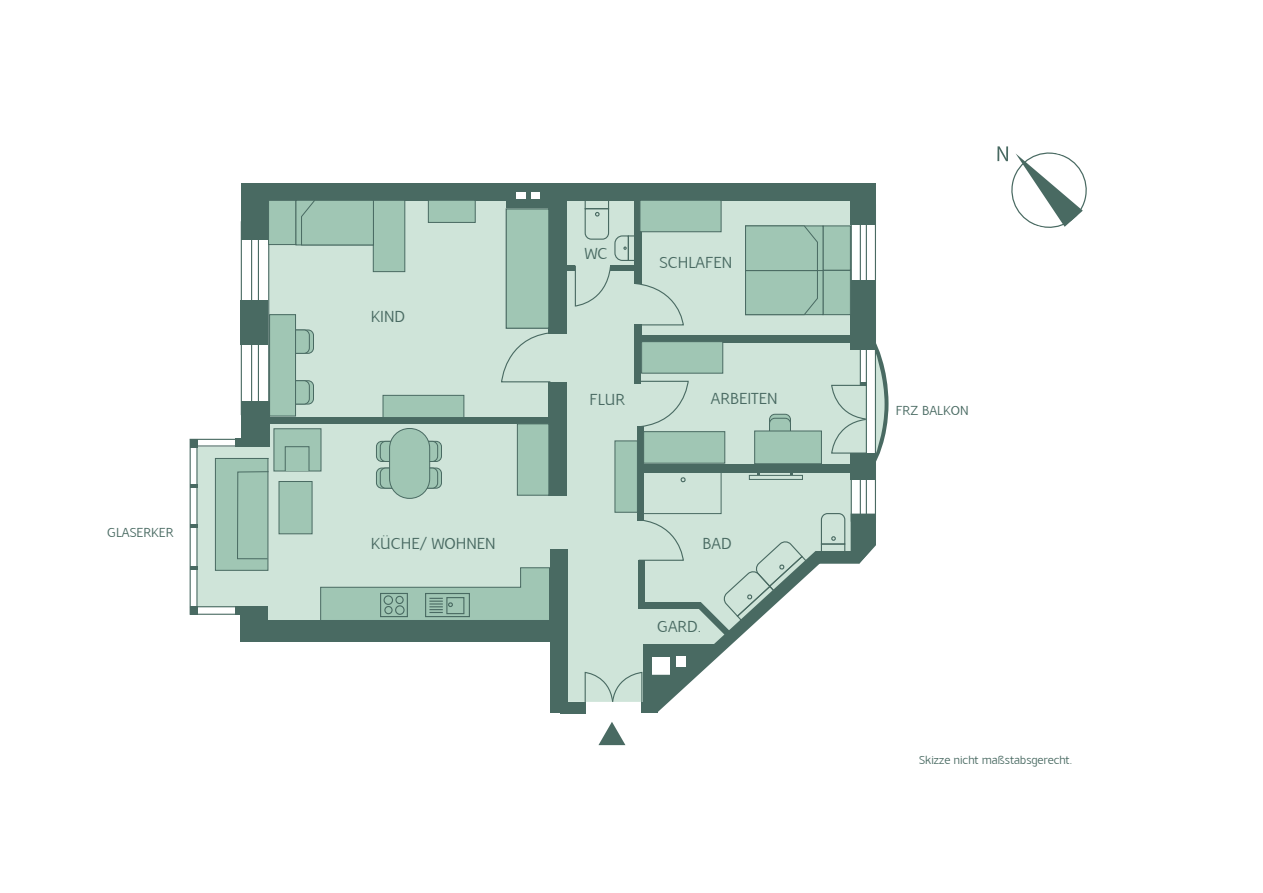
<style>
.page{position:relative;width:1263px;height:893px;background:#fff}
.page>*{position:absolute;margin:0;border:0;box-sizing:border-box;transform-origin:0 0}
.t1{font:16.5px "Latinaires";color:#496a62}
.t2{font:13.5px "Latinaires";color:#496a62}
.t3{font:12px "Latinaires";color:#496a62}
</style>
<div class="page">
<div style="left:309px;top:201px;width:542px;height:227px;background:#cfe4d9"></div>
<div style="left:197px;top:447px;width:77px;height:159px;background:#cfe4d9"></div>
<div style="left:269px;top:197px;width:40px;height:262px;background:#cfe4d9"></div>
<div style="left:517px;top:402px;width:334px;height:149px;background:#cfe4d9"></div>
<div style="left:241px;top:183px;width:275px;height:17px;background:#496a62"></div>
<div style="left:540px;top:183px;width:335px;height:17px;background:#496a62"></div>
<div style="left:510px;top:183px;width:47px;height:9px;background:#496a62"></div>
<div style="left:506px;top:199px;width:61px;height:9px;background:#496a62"></div>
<div style="left:526px;top:185px;width:5px;height:18px;background:#496a62"></div>
<div style="left:549px;top:192px;width:18px;height:141px;background:#496a62"></div>
<div style="left:549px;top:382px;width:18px;height:113px;background:#496a62"></div>
<div style="left:851px;top:183px;width:25px;height:42px;background:#496a62"></div>
<div style="left:634px;top:192px;width:8px;height:91px;background:#496a62"></div>
<div style="left:550px;top:549px;width:17px;height:164px;background:#496a62"></div>
<div style="left:560px;top:702px;width:26px;height:11px;background:#496a62"></div>
<div style="left:241px;top:196px;width:28px;height:44px;background:#496a62"></div>
<div style="left:241px;top:300px;width:27px;height:45px;background:#496a62"></div>
<div style="left:241px;top:402px;width:28px;height:45px;background:#496a62"></div>
<div style="left:241px;top:606px;width:27px;height:36px;background:#496a62"></div>
<div style="left:263px;top:417px;width:293px;height:7px;background:#496a62"></div>
<div style="left:265px;top:620px;width:291px;height:22px;background:#496a62"></div>
<svg style="left:192px;top:484px;width:4px;height:4px"></svg>
<svg style="left:598px;top:722px;width:27px;height:23px"></svg>
<div style="left:517px;top:423px;width:32px;height:73px;background:#a0c6b4;border:1px solid #496a62"></div>
<div style="left:373px;top:200px;width:32px;height:72px;background:#a0c6b4;border:1px solid #496a62"></div>
<div style="left:506px;top:208px;width:43px;height:121px;background:#a0c6b4;border:1px solid #496a62"></div>
<div style="left:639px;top:200px;width:82px;height:32px;background:#a0c6b4;border:1px solid #496a62"></div>
<div style="left:428px;top:200px;width:47px;height:23px;background:#a0c6b4;border:1px solid #496a62"></div>
<div style="left:383px;top:395px;width:81px;height:23px;background:#a0c6b4;border:1px solid #496a62"></div>
<svg style="left:296px;top:380px;width:18px;height:25px"></svg>
<svg style="left:296px;top:329px;width:18px;height:25px"></svg>
<div style="left:270px;top:315px;width:26px;height:101px;background:#a0c6b4"></div>
<div style="left:269px;top:314px;width:27px;height:102px;border:1px solid #496a62"></div>
<div style="left:251px;top:222px;width:18px;height:194px;border:1px solid #496a62"></div>
<div style="left:241px;top:221px;width:18px;height:194px;border:1px solid #496a62"></div>
<div style="left:190px;top:439px;width:55px;height:176px;border:1px solid #496a62"></div>
<svg style="left:189px;top:438px;width:10px;height:10px"></svg>
<svg style="left:189px;top:605px;width:10px;height:10px"></svg>
<svg style="left:190px;top:524px;width:7px;height:4px"></svg>
<svg style="left:190px;top:566px;width:7px;height:4px"></svg>
<svg style="left:500px;top:332px;width:51px;height:51px;background:#c7ddd2"></svg>
<div style="left:585px;top:199px;width:24px;height:10px;border:1px solid #496a62"></div>
<svg style="left:997px;top:146px;width:90px;height:82px"></svg>
<svg style="left:563px;top:203px;width:326px;height:509px"></svg>
<div style="left:268px;top:200px;width:28px;height:45px;background:#a0c6b4;border:1px solid #496a62"></div>
<div style="left:296px;top:200px;width:77px;height:45px;background:#a0c6b4"></div>
<div style="left:296px;top:200px;width:78px;height:45px;border:1px solid #496a62"></div>
<svg style="left:301px;top:200px;width:73px;height:46px"></svg>
<svg style="left:215px;top:428px;width:335px;height:193px;background:#b7d3c6"></svg>
<p class="t2" style="left:107px;top:525px;width:68px">GLASERKER</p>
<p class="t1" style="left:371px;top:308px;width:36px">KIND</p>
<p class="t1" style="left:371px;top:534px;width:126px">KÜCHE/ WOHNEN</p>
<p class="t1" style="left:585px;top:245px;width:24px">WC</p>
<p class="t1" style="left:660px;top:254px;width:74px">SCHLAFEN</p>
<p class="t1" style="left:589px;top:390px;width:37px">FLUR</p>
<p class="t1" style="left:711px;top:390px;width:68px">ARBEITEN</p>
<p class="t1" style="left:703px;top:534px;width:31px">BAD</p>
<p class="t1" style="left:657px;top:617px;width:45px">GARD.</p>
<p class="t2" style="left:896px;top:403px;width:74px">FRZ BALKON</p>
<p class="t3" style="left:919px;top:753px;width:154px">Skizze nicht maßstabsgerecht.</p>
</div>
